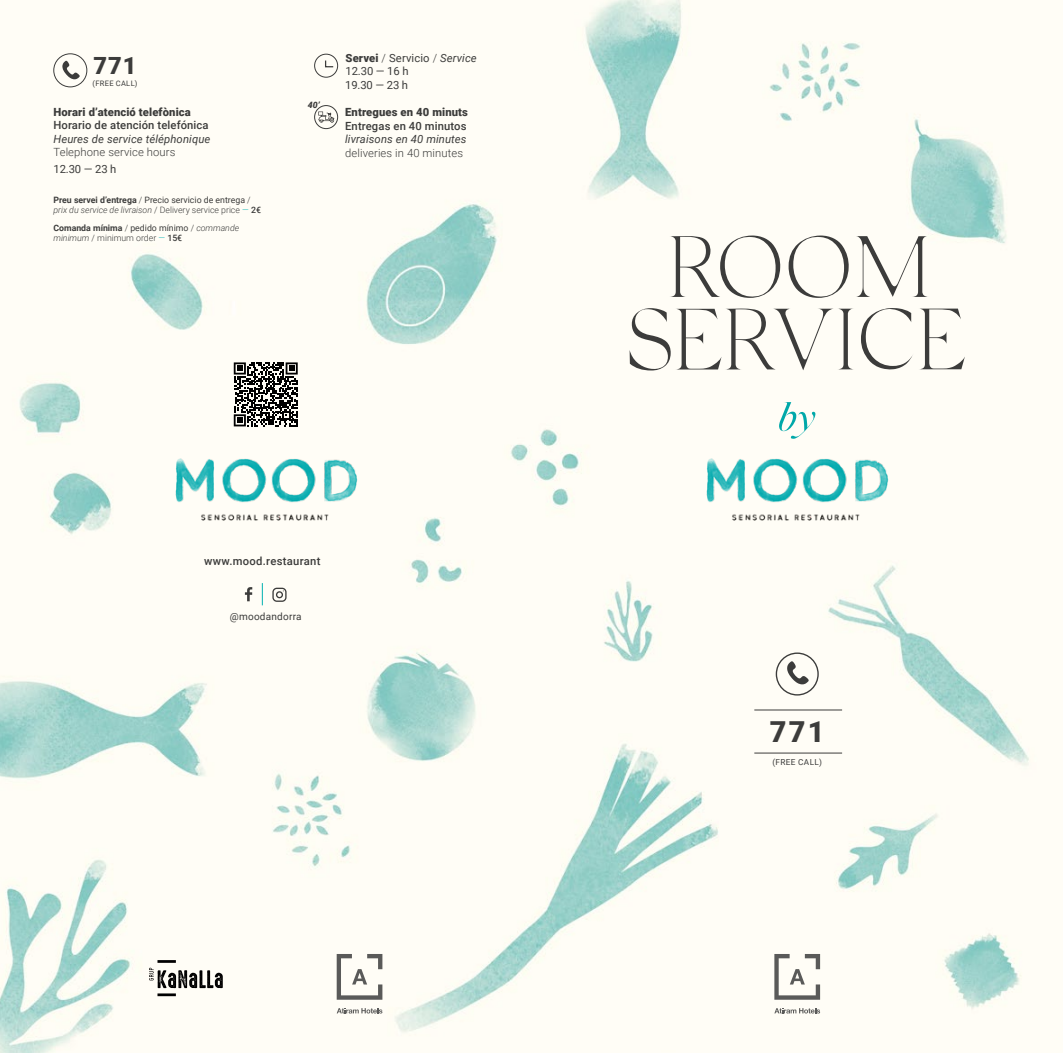
<style>
.page{position:relative;width:1063px;height:1053px;background:#fff}
.page>*{position:absolute;margin:0;border:0;box-sizing:border-box;transform-origin:0 0}
.t1{font:900 28.88px "Roboto";color:#3c3c3b}
.t2{font:900 23.75px "Roboto";color:#3c3c3b}
.t3{font:500 11.25px "Roboto";letter-spacing:.01em;color:#3c3c3b}
.t4{font:11.25px/13.5px "Roboto";color:#3c3c3b}
.t5{font:italic 11.25px "Roboto";letter-spacing:.01em;color:#3c3c3b}
.t6{font:900 11.25px "Roboto";letter-spacing:.01em;color:#3c3c3b}
.t7{font:300 11.25px "Roboto";letter-spacing:.01em;color:#3c3c3b}
.t8{font:10px "Roboto";letter-spacing:.025em;color:#3c3c3b}
.t9{font:italic 300 8.75px/10.5px "Roboto";color:#3c3c3b}
.t10{font:300 8.75px/10.5px "Roboto";color:#3c3c3b}
.t11{font:italic 900 8.75px "Roboto";color:#3c3c3b}
.t12{font:8.25px "Roboto";letter-spacing:.045em;color:#3c3c3b}
.t13{font:7.5px "Roboto";letter-spacing:.045em;color:#3c3c3b}
.s1{font-weight:700;font-style:normal}
.s2{font-style:normal}
.s3{font-weight:400;font-style:normal}
.s4{font-style:normal;color:#00b0b1}
.s5{font-weight:500;font-style:normal}
.s6{font-weight:700}
.s7{font-weight:400}
.s8{font-style:italic}
.s9{color:#00b0b1}
.s10{font-weight:500}
.s11{font-weight:900}
.s12{font-weight:300}
</style>
<div class="page">
<img style="left:0;top:0;width:1035px;height:1052px">
<div style="left:314px;top:54px;width:24px;height:23px;border:1px solid #3c3c3b;border-radius:50%"></div>
<svg style="left:324px;top:59px;width:10px;height:9px"></svg>
<div style="left:53px;top:53px;width:34px;height:34px;border:1px solid #3c3c3b;border-radius:50%"></div>
<svg style="left:62px;top:61px;width:18px;height:18px"></svg>
<div style="left:776px;top:652px;width:43px;height:43px;border:1px solid #3c3c3b;border-radius:50%"></div>
<svg style="left:787px;top:661px;width:22px;height:23px"></svg>
<hr style="left:754px;top:709px;width:88px;height:1px;background:#3c3c3b">
<hr style="left:754px;top:752px;width:88px;height:1px;background:#3c3c3b">
<div style="left:314px;top:105px;width:24px;height:24px;border:1px solid #3c3c3b;border-radius:50%"></div>
<svg style="left:318px;top:112px;width:16px;height:11px"></svg>
<div style="left:230px;top:359px;width:71px;height:71px;background:linear-gradient(to right,#fffdf6,#fffdf6)"></div>
<svg style="left:234px;top:362px;width:64px;height:64px"></svg>
<img style="left:157px;top:441px;width:217px;height:96px">
<svg style="left:245px;top:587px;width:7px;height:14px"></svg>
<svg style="left:272px;top:587px;width:15px;height:15px"></svg>
<svg style="left:262px;top:583px;width:1px;height:22px"></svg>
<svg style="left:779px;top:402px;width:37px;height:37px"></svg>
<svg style="left:630px;top:308px;width:224px;height:62px"></svg>
<svg style="left:861px;top:308px;width:52px;height:61px"></svg>
<svg style="left:919px;top:308px;width:46px;height:61px"></svg>
<svg style="left:669px;top:235px;width:111px;height:63px"></svg>
<svg style="left:788px;top:235px;width:61px;height:63px"></svg>
<svg style="left:856px;top:236px;width:73px;height:61px"></svg>
<img style="left:689px;top:441px;width:217px;height:96px">
<svg style="left:774px;top:953px;width:46px;height:46px"></svg>
<svg style="left:774px;top:1008px;width:46px;height:5px"></svg>
<hr style="left:157px;top:993px;width:19px;height:3px;background:#000">
<svg style="left:149px;top:960px;width:74px;height:28px"></svg>
<svg style="left:337px;top:953px;width:45px;height:46px"></svg>
<svg style="left:337px;top:1008px;width:45px;height:5px"></svg>
<h2 class="t2" style="left:94px;top:49px;width:44px">771</h2>
<p class="t13" style="left:93px;top:78px;width:46px">(FREE CALL)</p>
<p class="t6" style="left:53px;top:104px;width:139px">Horari d’atenció telefònica</p>
<p class="t3" style="left:53px;top:117px;width:157px">Horario de atención telefónica</p>
<p class="t5" style="left:53px;top:131px;width:158px">Heures de service téléphonique</p>
<p class="t7" style="left:53px;top:144px;width:124px">Telephone service hours</p>
<p class="t4" style="left:53px;top:162px;width:64px">12.30 — 23 h</p>
<p class="t9" style="left:53px;top:194px;width:209px"><span class="s1">Preu servei d’entrega</span> <span class="s2">/</span> <span class="s3">Precio servicio de entrega</span> <span class="s2">/ </span>prix du service de livraison <span class="s2">/ Delivery service price</span> <span class="s4">—</span> <span class="s5">2€</span></p>
<p class="t10" style="left:53px;top:222px;width:187px"><span class="s6">Comanda mínima</span> / <span class="s7">pedido mínimo</span> / <span class="s8">commande minimum</span> / minimum order <span class="s9">—</span> <span class="s10">15€</span></p>
<p class="t11" style="left:308px;top:99px;width:14px">40’</p>
<p class="t4" style="left:345px;top:51px;width:133px"><span class="s11">Servei</span> <span class="s12">/</span> Servicio <span class="s12">/</span> <span class="s8">Service<br></span>12.30 — 16 h<br>19.30 — 23 h</p>
<p class="t6" style="left:345px;top:104px;width:124px">Entregues en 40 minuts</p>
<p class="t3" style="left:345px;top:118px;width:123px">Entregas en 40 minutos</p>
<p class="t5" style="left:345px;top:131px;width:123px">livraisons en 40 minutes</p>
<p class="t7" style="left:345px;top:145px;width:119px">deliveries in 40 minutes</p>
<p class="t3" style="left:204px;top:552px;width:118px">www.mood.restaurant</p>
<p class="t8" style="left:230px;top:609px;width:73px">@moodandorra</p>
<h1 class="t1" style="left:770px;top:711px;width:56px">771</h1>
<p class="t12" style="left:772px;top:756px;width:51px">(FREE CALL)</p>
</div>
